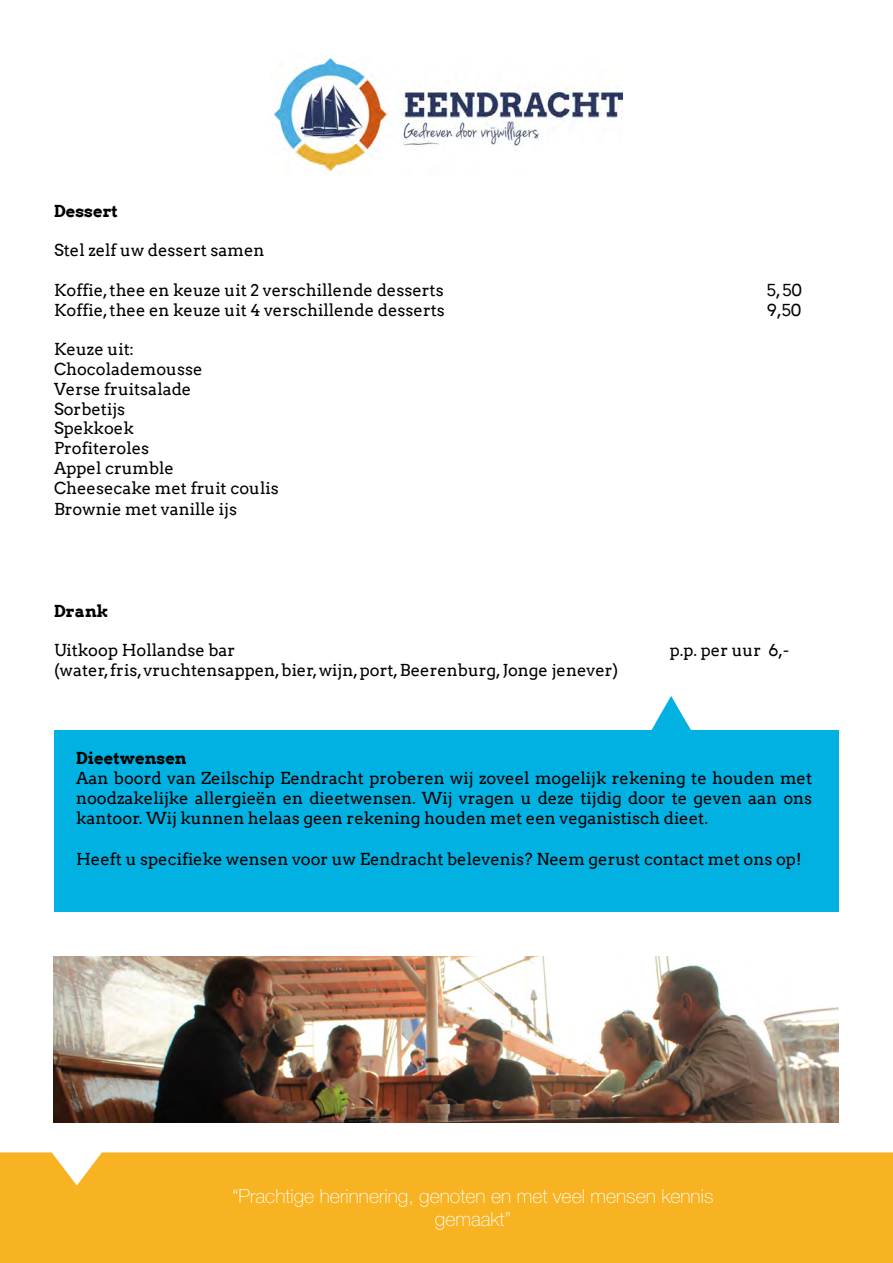
<style>
.page{position:relative;width:893px;height:1263px;background:#fff}
.page>*{position:absolute;margin:0;border:0;box-sizing:border-box;transform-origin:0 0}
.t1{font:100 19.5px/23.4px "Helvetica Neue";color:#fff;text-align:center}
.t2{font:16.5px/19.8px "Arvo";color:#000}
.t3{font:700 16.5px "Arvo";color:#000}
</style>
<div class="page">
<div style="left:54px;top:730px;width:785px;height:182px;background:#00b1e1"></div>
<img style="left:270px;top:54px;width:353px;height:121px">
<svg style="left:651px;top:696px;width:40px;height:34px"></svg>
<div style="left:0;top:1152px;width:893px;height:111px;background:#f8b323"></div>
<img style="left:54px;top:956px;width:784px;height:167px">
<p class="t3" style="left:54px;top:200px;width:66px">Dessert</p>
<p class="t2" style="left:54px;top:240px;width:212px">Stel zelf uw dessert samen</p>
<p class="t2" style="left:54px;top:280px;width:391px">Koffie, thee en keuze uit 2 verschillende desserts</p>
<p class="t2" style="left:767px;top:280px;width:37px">5, 50</p>
<p class="t2" style="left:54px;top:300px;width:392px">Koffie, thee en keuze uit 4 verschillende desserts</p>
<p class="t2" style="left:767px;top:300px;width:36px">9,50</p>
<p class="t2" style="left:54px;top:339px;width:226px">Keuze uit:<br>Chocolademousse<br>Verse fruitsalade<br>Sorbetijs<br>Spekkoek<br>Profiteroles<br>Appel crumble<br>Cheesecake met fruit coulis</p>
<p class="t2" style="left:54px;top:500px;width:185px">Brownie met vanille ijs</p>
<p class="t3" style="left:54px;top:600px;width:56px">Drank</p>
<p class="t2" style="left:54px;top:640px;width:183px">Uitkoop Hollandse bar</p>
<p class="t2" style="left:670px;top:640px;width:121px">p.p. per uur 6,-</p>
<p class="t2" style="left:54px;top:660px;width:566px">(water, fris, vruchtensappen, bier, wijn, port, Beerenburg, Jonge jenever)</p>
<p class="t3" style="left:76px;top:748px;width:112px">Dieetwensen</p>
<p class="t2" style="left:76px;top:768px;width:738px;text-align:justify">Aan boord van Zeilschip Eendracht proberen wij zoveel mogelijk rekening te houden met noodzakelijke allergieën en dieetwensen. Wij vragen u deze tijdig door te geven aan ons kantoor. Wij kunnen helaas geen rekening houden met een veganistisch dieet.</p>
<p class="t2" style="left:76px;top:849px;width:727px">Heeft u specifieke wensen voor uw Eendracht belevenis? Neem gerust contact met ons op!</p>
<p class="t1" style="left:232px;top:1184px;width:482px">“Prachtige herinnering, genoten en met veel mensen kennis gemaakt”</p>
</div>
